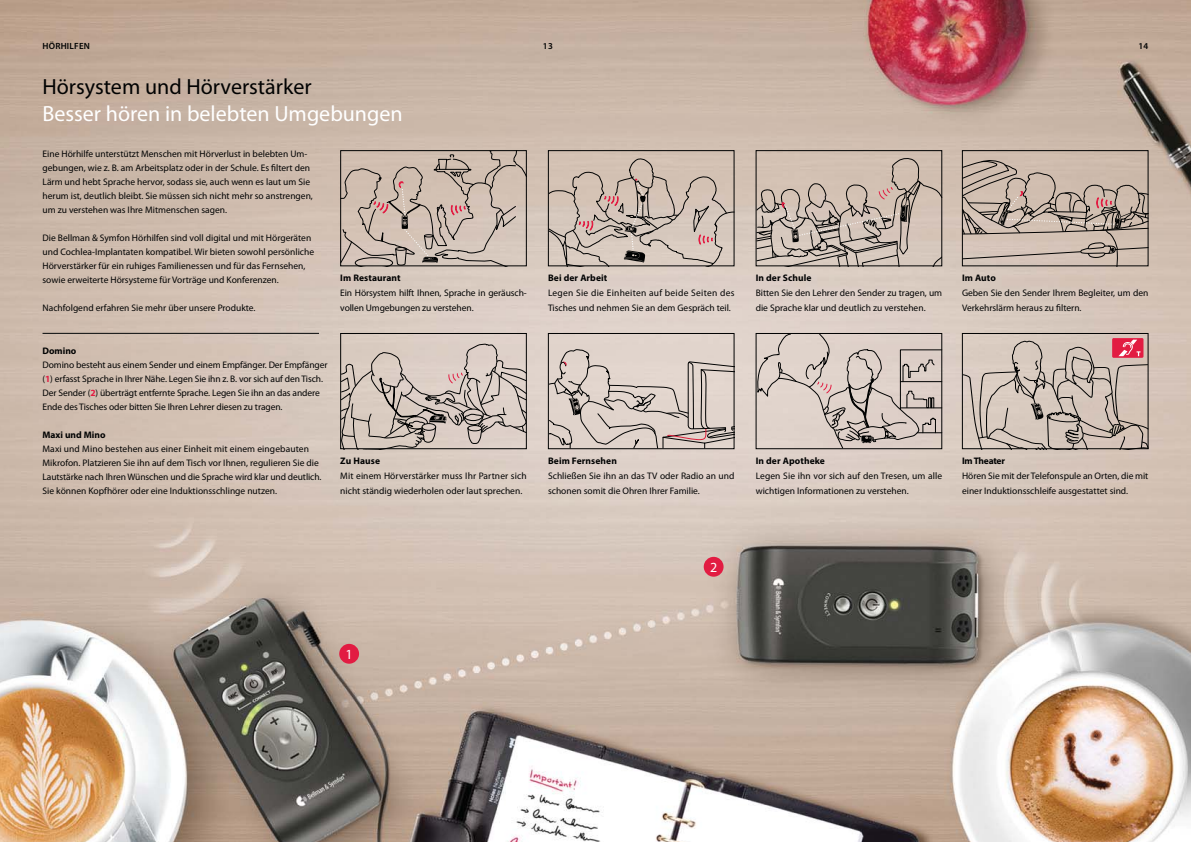
<style>
.page{position:relative;width:1191px;height:842px;background:#fff}
.page>*{position:absolute;margin:0;border:0;box-sizing:border-box;transform-origin:0 0}
.t1{font:22px "Myriad Pro";color:#fff}
.t2{font:22px "Myriad Pro";color:#010202}
.t3{font:14px "Myriad Pro";color:#fff}
.t4{font:9.5px/14px "Myriad Pro";color:#010202}
.t5{font:700 9.5px "Myriad Pro";letter-spacing:.01em;color:#010202}
.t6{font:700 9.5px "Myriad Pro";letter-spacing:-.025em;color:#010202}
.t7{font:600 9px "Myriad Pro";letter-spacing:.025em;color:#010202}
.s1{font-weight:700;color:#e21c42}
</style>
<div class="page">
<img style="left:0;top:0;width:1191px;height:842px">
<hr style="left:43px;top:333px;width:276px;height:1px;background:#040809">
<svg style="left:340px;top:152px;width:187px;height:126px;background:#c4b3a8"></svg>
<div style="left:340px;top:150px;width:187px;height:116px;border:1px solid #010202"></div>
<svg style="left:548px;top:158px;width:186px;height:116px;background:#c5b5aa"></svg>
<div style="left:548px;top:150px;width:186px;height:116px;border:1px solid #010202"></div>
<svg style="left:757px;top:157px;width:183px;height:107px;background:#beaea4"></svg>
<div style="left:755px;top:150px;width:187px;height:116px;border:1px solid #010202"></div>
<svg style="left:961px;top:159px;width:185px;height:107px;background:#baa99d"></svg>
<div style="left:962px;top:150px;width:186px;height:116px;border:1px solid #010202"></div>
<svg style="left:342px;top:344px;width:183px;height:103px;background:#c4b7b0"></svg>
<div style="left:340px;top:333px;width:187px;height:116px;border:1px solid #010202"></div>
<svg style="left:550px;top:349px;width:182px;height:98px;background:#cdc1ba"></svg>
<div style="left:548px;top:333px;width:186px;height:116px;border:1px solid #010202"></div>
<svg style="left:757px;top:335px;width:183px;height:112px;background:#ccbfb8"></svg>
<div style="left:755px;top:333px;width:187px;height:116px;border:1px solid #010202"></div>
<svg style="left:962px;top:338px;width:186px;height:111px;background:#c1afa7"></svg>
<div style="left:339px;top:644px;width:20px;height:20px;background:#e21c42;border-radius:50%"></div>
<div style="left:703px;top:557px;width:20px;height:20px;background:#e21c42;border-radius:50%"></div>
<p class="t7" style="left:43px;top:43px;width:49px">HÖRHILFEN</p>
<h1 class="t2" style="left:43px;top:79px;width:270px">Hörsystem und Hörverstärker</h1>
<h1 class="t1" style="left:43px;top:105px;width:362px">Besser hören in belebten Umgebungen</h1>
<p class="t4" style="left:43px;top:148px;width:272px">Eine Hörhilfe unterstützt Menschen mit Hörverlust in belebten Um&shy;gebungen, wie z. B. am Arbeitsplatz oder in der Schule. Es filtert den Lärm und hebt Sprache hervor, sodass sie, auch wenn es laut um Sie herum ist, deutlich bleibt. Sie müssen sich nicht mehr so anstrengen, um zu verstehen was Ihre Mitmenschen sagen.</p>
<p class="t4" style="left:43px;top:232px;width:273px">Die Bellman &amp; Symfon Hörhilfen sind voll digital und mit Hörgeräten und Cochlea-Implantaten kompatibel. Wir bieten sowohl persönliche Hörverstärker für ein ruhiges Familienessen und für das Fernsehen, sowie erweiterte Hörsysteme für Vorträge und Konferenzen.</p>
<p class="t4" style="left:43px;top:302px;width:214px">Nachfolgend erfahren Sie mehr über unsere Produkte.</p>
<p class="t5" style="left:340px;top:272px;width:62px">Im Restaurant</p>
<p class="t4" style="left:340px;top:287px;width:188px;line-height:15px">Ein Hörsystem hilft Ihnen, Sprache in geräusch&shy;vollen Umgebungen zu verstehen.</p>
<p class="t5" style="left:43px;top:345px;width:35px">Domino</p>
<p class="t4" style="left:43px;top:359px;width:286px">Domino besteht aus einem Sender und einem Empfänger. Der Empfänger (<span class="s1">1</span>) erfasst Sprache in Ihrer Nähe. Legen Sie ihn z. B. vor sich auf den Tisch.<br>Der Sender (<span class="s1">2</span>) überträgt entfernte Sprache. Legen Sie ihn an das andere Ende des Tisches oder bitten Sie Ihren Lehrer diesen zu tragen.</p>
<p class="t5" style="left:43px;top:429px;width:64px">Maxi und Mino</p>
<p class="t4" style="left:43px;top:443px;width:280px">Maxi und Mino bestehen aus einer Einheit mit einem eingebauten Mikrofon. Platzieren Sie ihn auf dem Tisch vor Ihnen, regulieren Sie die Lautstärke nach Ihren Wünschen und die Sprache wird klar und deutlich.<br>Sie können Kopfhörer oder eine Induktionsschlinge nutzen.</p>
<p class="t5" style="left:340px;top:455px;width:41px">Zu Hause</p>
<p class="t4" style="left:340px;top:470px;width:188px;line-height:15px">Mit einem Hörverstärker muss Ihr Partner sich nicht ständig wiederholen oder laut sprechen.</p>
<p class="t7" style="left:543px;top:43px;width:12px">13</p>
<p class="t7" style="left:1138px;top:43px;width:12px">14</p>
<p class="t5" style="left:548px;top:272px;width:61px">Bei der Arbeit</p>
<p class="t4" style="left:548px;top:287px;width:188px;line-height:15px">Legen Sie die Einheiten auf beide Seiten des<br>Tisches und nehmen Sie an dem Gespräch teil.</p>
<p class="t5" style="left:755px;top:272px;width:57px">In der Schule</p>
<p class="t4" style="left:755px;top:287px;width:188px;line-height:15px">Bitten Sie den Lehrer den Sender zu tragen, um die Sprache klar und deutlich zu verstehen.</p>
<p class="t5" style="left:962px;top:272px;width:35px">Im Auto</p>
<p class="t4" style="left:962px;top:287px;width:188px;line-height:15px">Geben Sie den Sender Ihrem Begleiter, um den<br>Verkehrslärm heraus zu filtern.</p>
<p class="t5" style="left:548px;top:455px;width:70px">Beim Fernsehen</p>
<p class="t4" style="left:548px;top:470px;width:188px;line-height:15px">Schließen Sie ihn an das TV oder Radio an und schonen somit die Ohren Ihrer Familie.</p>
<p class="t5" style="left:755px;top:455px;width:71px">In der Apotheke</p>
<p class="t4" style="left:755px;top:470px;width:188px;line-height:15px">Legen Sie ihn vor sich auf den Tresen, um alle wichtigen Informationen zu verstehen.</p>
<p class="t6" style="left:962px;top:455px;width:44px">Im Theater</p>
<p class="t4" style="left:962px;top:470px;width:188px;line-height:15px">Hören Sie mit der Telefonspule an Orten, die mit einer Induktionsschleife ausgestattet sind.</p>
<h2 class="t3" style="left:710px;top:561px;width:9px">2</h2>
<h2 class="t3" style="left:345px;top:649px;width:9px">1</h2>
</div>
